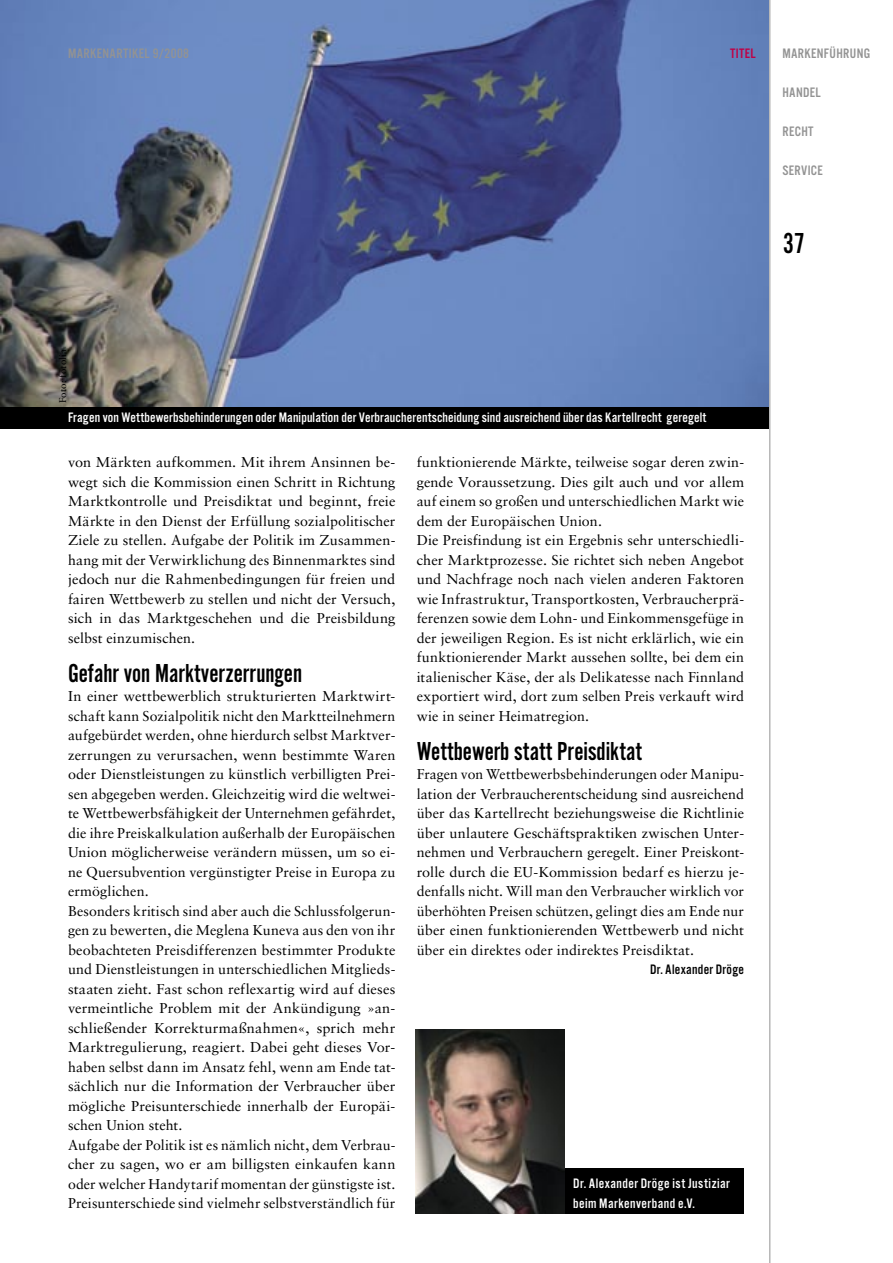
<style>
.page{position:relative;width:893px;height:1263px;background:#fff}
.page>*{position:absolute;margin:0;border:0;box-sizing:border-box;transform-origin:0 0}
.t1{font:30px "Alternate Got No 2 D";color:#000}
.t2{font:27px "Alternate Got No 2 D";color:#000}
.t3{font:14.25px/19.5px "Sabon";letter-spacing:.01em;color:#000;text-align:justify}
.t4{font:14.25px "Alternate Got No 3 D";letter-spacing:.01em;color:#fff}
.t5{font:14.25px/19.5px "Alternate Got No 3 D";letter-spacing:.03em;color:#fff}
.t6{font:14.25px "Alternate Got No 3 D";letter-spacing:.025em;color:#939393}
.t7{font:14.25px "Alternate Got No 3 D";letter-spacing:.02em;color:#000}
.t8{font:14.25px "Alternate Got No 3 D";letter-spacing:.025em;color:#c00045}
.t9{font:9.75px "Sabon";letter-spacing:.015em;color:#000}
</style>
<div class="page">
<div style="left:560px;top:1168px;width:184px;height:46px;background:#000"></div>
<img style="left:416px;top:1030px;width:149px;height:184px">
<img style="left:1px;top:0;width:768px;height:407px">
<div style="left:0;top:407px;width:769px;height:21px;background:#000"></div>
<hr style="left:769px;top:0;width:1px;height:1263px;background:#b6b6b6">
<p class="t6" style="left:68px;top:46px;width:123px">MARKENARTIKEL 9/2008</p>
<p class="t8" style="left:730px;top:46px;width:27px">TITEL</p>
<p class="t6" style="left:782px;top:46px;width:89px">MARKENFÜHRUNG</p>
<p class="t6" style="left:782px;top:85px;width:40px">HANDEL</p>
<p class="t6" style="left:782px;top:124px;width:33px">RECHT</p>
<p class="t6" style="left:782px;top:163px;width:42px">SERVICE</p>
<h1 class="t1" style="left:783px;top:227px;width:24px">37</h1>
<p class="t9" style="left:57px;top:403px;width:56px;rotate:-90deg">Foto: fotolia</p>
<p class="t4" style="left:68px;top:410px;width:640px">Fragen von Wettbewerbsbehinderungen oder Manipulation der Verbraucherentscheidung sind ausreichend über das Kartellrecht geregelt</p>
<p class="t3" style="left:68px;top:452px;width:329px">von Märkten aufkommen. Mit ihrem Ansinnen be&shy;wegt sich die Kommission einen Schritt in Richtung Marktkontrolle und Preisdiktat und beginnt, freie Märkte in den Dienst der Erfüllung sozialpolitischer Ziele zu stellen. Aufgabe der Politik im Zusammen&shy;hang mit der Verwirklichung des Binnenmarktes sind jedoch nur die Rahmenbedingungen für freien und fairen Wettbewerb zu stellen und nicht der Versuch, sich in das Marktgeschehen und die Preisbildung selbst einzumischen.</p>
<h2 class="t2" style="left:68px;top:659px;width:236px">Gefahr von Marktverzerrungen</h2>
<p class="t3" style="left:68px;top:686px;width:329px;text-align:left">In einer wettbewerblich strukturierten Marktwirt&shy;schaft kann Sozialpolitik nicht den Marktteilnehmern aufgebürdet werden, ohne hierdurch selbst Marktver&shy;zerrungen zu verursachen, wenn bestimmte Waren oder Dienstleistungen zu künstlich verbilligten Prei&shy;sen abgegeben werden. Gleichzeitig wird die weltwei&shy;te Wettbewerbsfähigkeit der Unternehmen gefährdet, die ihre Preiskalkulation außerhalb der Europäischen Union möglicherweise verändern müssen, um so ei&shy;ne Quersubvention vergünstigter Preise in Europa zu ermöglichen.<br>Besonders kritisch sind aber auch die Schlussfolgerun&shy;gen zu bewerten, die Meglena Kuneva aus den von ihr beobachteten Preisdifferenzen bestimmter Produkte und Dienstleistungen in unterschiedlichen Mitglieds&shy;staaten zieht. Fast schon reflexartig wird auf dieses vermeintliche Problem mit der Ankündigung »an&shy;schließender Korrekturmaßnahmen«, sprich mehr Marktregulierung, reagiert. Dabei geht dieses Vor&shy;haben selbst dann im Ansatz fehl, wenn am Ende tat&shy;sächlich nur die Information der Verbraucher über mögliche Preisunterschiede innerhalb der Europäi&shy;schen Union steht.<br>Aufgabe der Politik ist es nämlich nicht, dem Verbrau&shy;cher zu sagen, wo er am billigsten einkaufen kann oder welcher Handytarif momentan der günstigste ist.<br>Preisunterschiede sind vielmehr selbstverständlich für</p>
<p class="t3" style="left:417px;top:452px;width:329px;text-align:left">funktionierende Märkte, teilweise sogar deren zwin&shy;gende Voraussetzung. Dies gilt auch und vor allem auf einem so großen und unterschiedlichen Markt wie dem der Europäischen Union.<br>Die Preisfindung ist ein Ergebnis sehr unterschiedli&shy;cher Marktprozesse. Sie richtet sich neben Angebot und Nachfrage noch nach vielen anderen Faktoren wie Infrastruktur, Transportkosten, Verbraucherprä&shy;ferenzen sowie dem Lohn- und Einkommensgefüge in der jeweiligen Region. Es ist nicht erklärlich, wie ein funktionierender Markt aussehen sollte, bei dem ein italienischer Käse, der als Delikatesse nach Finnland exportiert wird, dort zum selben Preis verkauft wird wie in seiner Heimatregion.</p>
<h2 class="t2" style="left:417px;top:737px;width:227px">Wettbewerb statt Preisdiktat</h2>
<p class="t3" style="left:417px;top:764px;width:329px">Fragen von Wettbewerbsbehinderungen oder Manipu&shy;lation der Verbraucherentscheidung sind ausreichend über das Kartellrecht beziehungsweise die Richtlinie über unlautere Geschäftspraktiken zwischen Unter&shy;nehmen und Verbrauchern geregelt. Einer Preiskont&shy;rolle durch die EU-Kommission bedarf es hierzu je&shy;denfalls nicht. Will man den Verbraucher wirklich vor überhöhten Preisen schützen, gelingt dies am Ende nur über einen funktionierenden Wettbewerb und nicht über ein direktes oder indirektes Preisdiktat.</p>
<p class="t7" style="left:650px;top:962px;width:96px">Dr. Alexander Dröge</p>
<p class="t5" style="left:573px;top:1174px;width:158px">Dr. Alexander Dröge ist Justiziar beim Markenverband e.V.</p>
</div>
